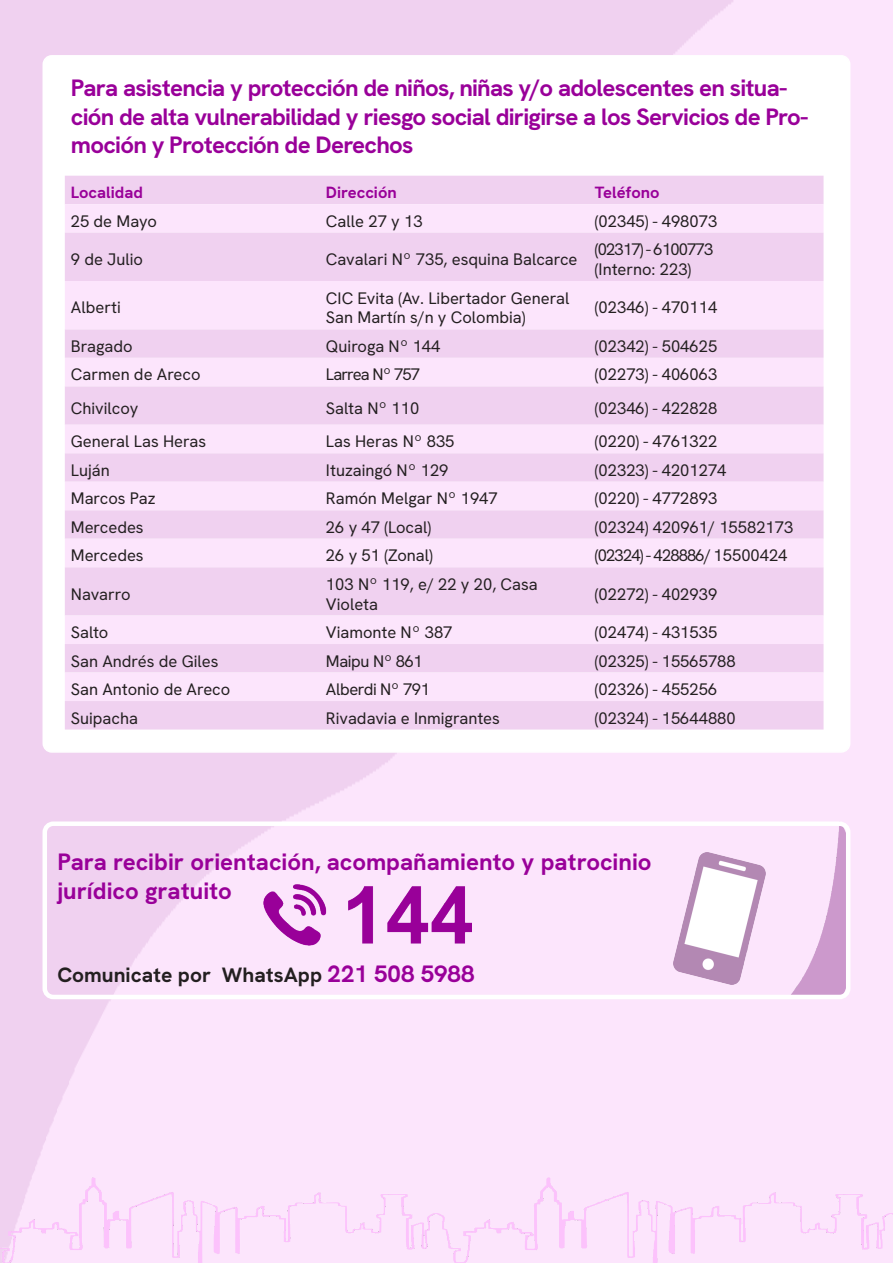
<style>
.page{position:relative;width:893px;height:1263px;background:#fff}
.page>*{position:absolute;margin:0;border:0;box-sizing:border-box;transform-origin:0 0}
.t1{font:700 24px/28.8px "HK Grotesk";letter-spacing:-.03em;color:#909}
.t2{font:700 24px/28.8px "HK Grotesk";color:#909}
.t3{font:700 21px "HK Grotesk";color:#231f20}
.t4{font:16.5px/19.8px "HK Grotesk";color:#231f20}
.t5{font:16.5px "HK Grotesk";letter-spacing:-.05em;color:#231f20}
.t6{font:700 16.5px "HK Grotesk";color:#909}
.t7{font:16.5px "HK Grotesk";letter-spacing:-.025em;color:#231f20}
.s1{font-size:24px;color:#909}
</style>
<div class="page">
<img style="left:263px;top:884px;width:209px;height:62px">
<img style="left:782px;top:821px;width:66px;height:173px">
<div style="left:43px;top:821px;width:807px;height:178px;border:4px solid #fff;border-radius:9px"></div>
<img style="left:674px;top:853px;width:91px;height:132px">
<img style="left:0;top:1178px;width:893px;height:85px">
<svg style="left:65px;top:176px;width:758px;height:57px;background:#f6dbf6"></svg>
<div style="left:65px;top:233px;width:758px;height:496px;background:#f0d1f0"></div>
<svg style="left:65px;top:281px;width:758px;height:420px;background:#f6dbf6"></svg>
<p class="t1" style="left:71px;top:73px;width:739px">Para asistencia y protección de niños, niñas y/o adolescentes en situa&shy;ción de alta vulnerabilidad y riesgo social dirigirse a los Servicios de Pro&shy;moción y Protección de Derechos</p>
<p class="t6" style="left:71px;top:182px;width:74px">Localidad</p>
<p class="t6" style="left:326px;top:182px;width:72px">Dirección</p>
<p class="t6" style="left:595px;top:182px;width:66px">Teléfono</p>
<p class="t4" style="left:71px;top:211px;width:88px">25 de Mayo</p>
<p class="t4" style="left:326px;top:211px;width:98px">Calle 27 y 13</p>
<p class="t4" style="left:595px;top:211px;width:124px">(02345) - 498073</p>
<p class="t4" style="left:71px;top:249px;width:74px">9 de Julio</p>
<p class="t4" style="left:326px;top:249px;width:253px">Cavalari Nº 735, esquina Balcarce</p>
<p class="t5" style="left:595px;top:239px;width:120px">(02317) - 6100773</p>
<p class="t4" style="left:595px;top:259px;width:98px">(Interno: 223)</p>
<p class="t4" style="left:71px;top:297px;width:51px">Alberti</p>
<p class="t4" style="left:326px;top:287px;width:245px">CIC Evita (Av. Libertador General<br>San Martín s/n y Colombia)</p>
<p class="t4" style="left:595px;top:297px;width:124px">(02346) - 470114</p>
<p class="t4" style="left:71px;top:336px;width:63px">Bragado</p>
<p class="t4" style="left:326px;top:336px;width:116px">Quiroga Nº 144</p>
<p class="t4" style="left:595px;top:336px;width:124px">(02342) - 504625</p>
<p class="t4" style="left:71px;top:364px;width:131px">Carmen de Areco</p>
<p class="t5" style="left:326px;top:364px;width:96px">Larrea Nº 757</p>
<p class="t4" style="left:595px;top:364px;width:124px">(02273) - 406063</p>
<p class="t4" style="left:71px;top:398px;width:69px">Chivilcoy</p>
<p class="t4" style="left:326px;top:398px;width:95px">Salta Nº 110</p>
<p class="t4" style="left:595px;top:398px;width:124px">(02346) - 422828</p>
<p class="t4" style="left:71px;top:431px;width:137px">General Las Heras</p>
<p class="t4" style="left:326px;top:431px;width:130px">Las Heras Nº 835</p>
<p class="t4" style="left:595px;top:431px;width:124px">(0220) - 4761322</p>
<p class="t4" style="left:71px;top:460px;width:40px">Luján</p>
<p class="t4" style="left:326px;top:460px;width:124px">Ituzaingó Nº 129</p>
<p class="t4" style="left:595px;top:460px;width:133px">(02323) - 4201274</p>
<p class="t4" style="left:71px;top:488px;width:86px">Marcos Paz</p>
<p class="t4" style="left:326px;top:488px;width:173px">Ramón Melgar Nº 1947</p>
<p class="t4" style="left:595px;top:488px;width:124px">(0220) - 4772893</p>
<p class="t4" style="left:71px;top:517px;width:74px">Mercedes</p>
<p class="t4" style="left:326px;top:517px;width:107px">26 y 47 (Local)</p>
<p class="t4" style="left:595px;top:517px;width:200px">(02324) 420961/ 15582173</p>
<p class="t4" style="left:71px;top:545px;width:74px">Mercedes</p>
<p class="t4" style="left:326px;top:545px;width:108px">26 y 51 (Zonal)</p>
<p class="t5" style="left:595px;top:545px;width:194px">(02324) - 428886/ 15500424</p>
<p class="t4" style="left:71px;top:584px;width:61px">Navarro</p>
<p class="t4" style="left:326px;top:574px;width:213px">103 Nº 119, e/ 22 y 20, Casa<br>Violeta</p>
<p class="t4" style="left:595px;top:584px;width:124px">(02272) - 402939</p>
<p class="t4" style="left:71px;top:622px;width:39px">Salto</p>
<p class="t4" style="left:326px;top:622px;width:128px">Viamonte Nº 387</p>
<p class="t4" style="left:595px;top:622px;width:124px">(02474) - 431535</p>
<p class="t4" style="left:71px;top:650px;width:149px">San Andrés de Giles</p>
<p class="t7" style="left:326px;top:650px;width:98px">Maipu Nº 861</p>
<p class="t4" style="left:595px;top:650px;width:142px">(02325) - 15565788</p>
<p class="t4" style="left:71px;top:679px;width:161px">San Antonio de Areco</p>
<p class="t7" style="left:326px;top:678px;width:105px">Alberdi Nº 791</p>
<p class="t4" style="left:595px;top:679px;width:124px">(02326) - 455256</p>
<p class="t4" style="left:71px;top:707px;width:69px">Suipacha</p>
<p class="t4" style="left:326px;top:707px;width:175px">Rivadavia e Inmigrantes</p>
<p class="t4" style="left:595px;top:707px;width:142px">(02324) - 15644880</p>
<p class="t2" style="left:57px;top:847px;width:596px">Para recibir orientación, acompañamiento y patrocinio jurídico gratuito</p>
<p class="t3" style="left:57px;top:961px;width:419px">Comunicate por WhatsApp <span class="s1">221 508 5988</span></p>
</div>
